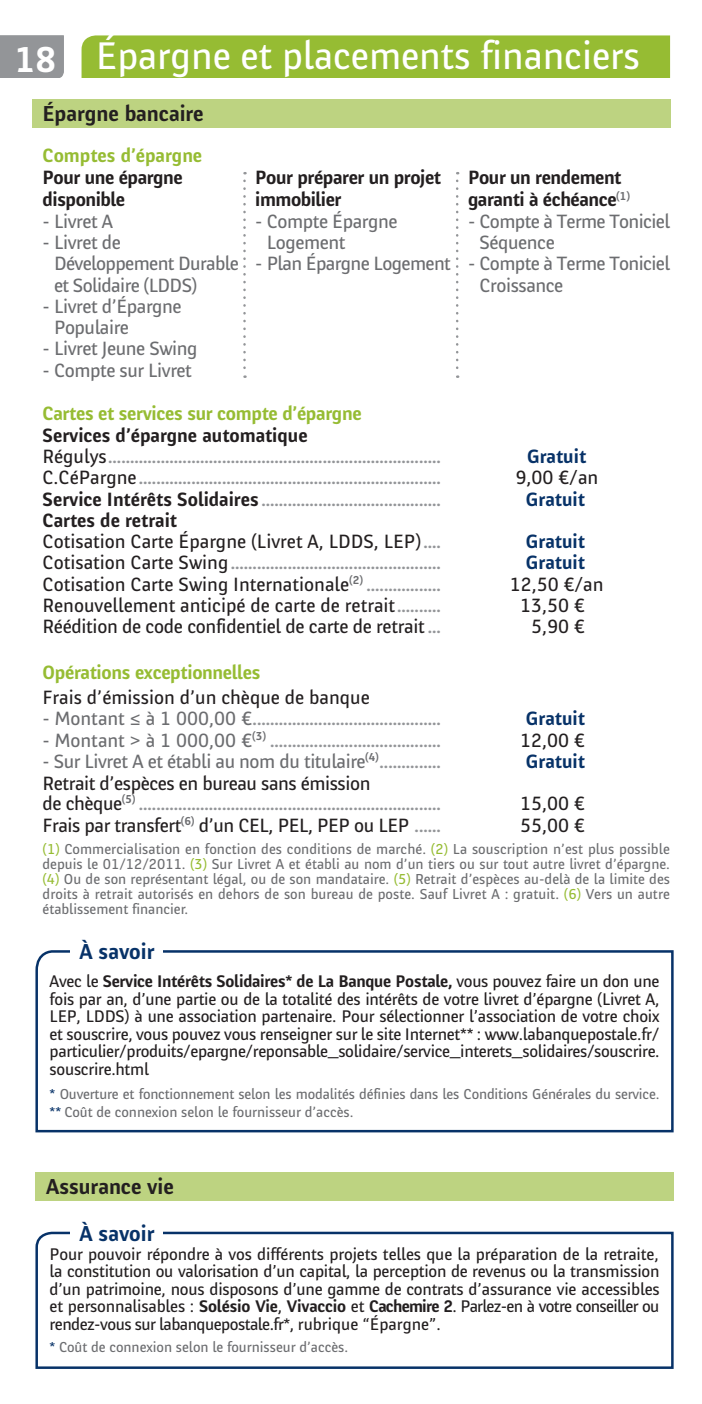
<style>
.page{position:relative;width:702px;height:1404px;background:#fff}
.page>*{position:absolute;margin:0;border:0;box-sizing:border-box;transform-origin:0 0}
.t1{font:40px "LBP";color:#fff}
.t2{font:700 37.5px "LBP";color:#fff}
.t3{font:700 22.5px "LBP";color:#231f20}
.t4{font:700 22.5px "LBP";color:#073268}
.t5{font:20px/21.2px "LBP";color:#231f20}
.t6{font:20px/21.2px "LBP";letter-spacing:-.02em;color:#6c6d70}
.t7{font:700 20px/22.5px "LBP";letter-spacing:-.02em;color:#231f20}
.t8{font:20px "LBP";letter-spacing:-.02em;color:#231f20}
.t9{font:700 20px "LBP";letter-spacing:-.015em;color:#96bc33}
.t10{font:700 20px "LBP";color:#073268}
.t11{font:700 20px "LBP";color:#231f20}
.t12{font:17.5px/17.5px "LBP";letter-spacing:-.02em;color:#231f20;text-align:justify}
.t13{font:700 17.5px "LBP";color:#939598}
.t14{font:15px/15px "LBP";color:#6c6d70;text-align:justify}
.s1{font-weight:400;font-size:20px;color:#231f20}
.s2{font-size:20px;color:#231f20}
.s3{font-weight:700}
.s4{font-weight:700;font-size:17.5px;color:#939598}
.s5{font-weight:400;font-size:20px;color:#6c6d70}
.s6{color:#96bc33}
.s7{color:#073268}
</style>
<div class="page">
<svg style="left:243px;top:181px;width:3px;height:197px"></svg>
<svg style="left:456px;top:181px;width:2px;height:197px"></svg>
<div style="left:81px;top:35px;width:589px;height:43px;background:#96bc33"></div>
<div style="left:32px;top:99px;width:638px;height:29px;background:#bdd381"></div>
<svg style="left:35px;top:950px;width:639px;height:183px"></svg>
<div style="left:71px;top:935px;width:92px;height:29px;background:#fff"></div>
<div style="left:35px;top:1171px;width:638px;height:29px;background:#bdd381"></div>
<svg style="left:35px;top:1231px;width:639px;height:138px"></svg>
<div style="left:71px;top:1217px;width:92px;height:28px;background:#fff"></div>
<div style="left:0;top:35px;width:64px;height:43px;background:#939598"></div>
<h1 class="t1" style="left:96px;top:35px;width:545px">Épargne et placements financiers</h1>
<p class="t3" style="left:43px;top:101px;width:163px">Épargne bancaire</p>
<p class="t9" style="left:43px;top:145px;width:161px">Comptes d’épargne</p>
<p class="t7" style="left:43px;top:166px;width:142px">Pour une épargne disponible</p>
<p class="t7" style="left:255px;top:166px;width:187px">Pour préparer un projet immobilier</p>
<p class="t7" style="left:468px;top:166px;width:164px">Pour un rendement garanti à échéance<sup>(1)</sup></p>
<p class="t6" style="left:43px;top:211px;width:72px">- Livret A</p>
<p class="t6" style="left:54px;top:232px;width:186px;text-indent:-11px">- Livret de<br>Développement Durable et Solidaire (LDDS)</p>
<p class="t6" style="left:54px;top:296px;width:129px;text-indent:-11px">- Livret d’Épargne<br>Populaire</p>
<p class="t6" style="left:43px;top:338px;width:156px">- Livret Jeune Swing</p>
<p class="t6" style="left:43px;top:359px;width:151px">- Compte sur Livret</p>
<h2 class="t2" style="left:15px;top:39px;width:43px">18</h2>
<p class="t6" style="left:267px;top:211px;width:132px;text-indent:-11px">- Compte Épargne<br>Logement</p>
<p class="t6" style="left:255px;top:253px;width:197px">- Plan Épargne Logement</p>
<p class="t6" style="left:479px;top:211px;width:192px;text-indent:-11px">- Compte à Terme Toniciel<br>Séquence</p>
<p class="t6" style="left:479px;top:253px;width:192px;text-indent:-11px">- Compte à Terme Toniciel<br>Croissance</p>
<p class="t9" style="left:43px;top:403px;width:320px">Cartes et services sur compte d’épargne</p>
<p class="t11" style="left:43px;top:424px;width:266px">Services d’épargne automatique</p>
<p class="t13" style="left:43px;top:448px;width:400px"><span class="s1">Régulys</span>............................................................................</p>
<p class="t10" style="left:527px;top:445px;width:61px">Gratuit</p>
<p class="t13" style="left:43px;top:469px;width:400px"><span class="s1">C.CéPargne</span>.....................................................................</p>
<p class="t5" style="left:515px;top:467px;width:84px">9,00 €/an</p>
<p class="t13" style="left:43px;top:490px;width:400px"><span class="s2">Service Intérêts Solidaires</span> .........................................</p>
<p class="t10" style="left:526px;top:488px;width:61px">Gratuit</p>
<p class="t5" style="left:43px;top:510px;width:400px"><span class="s3">Cartes de retrait<br></span>Cotisation Carte Épargne (Livret A, LDDS, LEP)<span class="s4">....</span></p>
<p class="t10" style="left:526px;top:530px;width:61px">Gratuit</p>
<p class="t13" style="left:43px;top:554px;width:400px"><span class="s1">Cotisation Carte Swing</span>................................................</p>
<p class="t10" style="left:526px;top:552px;width:61px">Gratuit</p>
<p class="t5" style="left:43px;top:573px;width:400px">Cotisation Carte Swing Internationale<sup>(2)</sup> <span class="s4">.................</span></p>
<p class="t5" style="left:509px;top:573px;width:95px">12,50 €/an</p>
<p class="t5" style="left:43px;top:595px;width:400px">Renouvellement anticipé de carte de retrait<span class="s4">..........</span></p>
<p class="t5" style="left:520px;top:595px;width:66px">13,50 €</p>
<p class="t5" style="left:43px;top:616px;width:400px">Réédition de code confidentiel de carte de retrait <span class="s4">...</span></p>
<p class="t5" style="left:531px;top:616px;width:55px">5,90 €</p>
<p class="t9" style="left:43px;top:662px;width:219px">Opérations exceptionnelles</p>
<p class="t5" style="left:43px;top:687px;width:329px">Frais d’émission d’un chèque de banque</p>
<p class="t13" style="left:43px;top:710px;width:400px"><span class="s5">- Montant ≤ à 1 000,00 €</span>...........................................</p>
<p class="t10" style="left:526px;top:708px;width:61px">Gratuit</p>
<p class="t13" style="left:43px;top:731px;width:400px"><span class="s5">- Montant &gt; à 1 000,00 €</span><sup>(3)</sup> .......................................</p>
<p class="t5" style="left:520px;top:729px;width:66px">12,00 €</p>
<p class="t6" style="left:43px;top:751px;width:400px">- Sur Livret A et établi au nom du titulaire<sup>(4)</sup><span class="s4">..............</span></p>
<p class="t10" style="left:526px;top:750px;width:61px">Gratuit</p>
<p class="t8" style="left:43px;top:772px;width:329px">Retrait d’espèces en bureau sans émission</p>
<p class="t13" style="left:43px;top:794px;width:400px"><span class="s1">de chèque</span><sup>(5)</sup> .....................................................................</p>
<p class="t5" style="left:520px;top:792px;width:66px">15,00 €</p>
<p class="t8" style="left:43px;top:814px;width:400px">Frais par transfert<sup>(6)</sup> d’un CEL, PEL, PEP ou LEP <span class="s4">......</span></p>
<p class="t5" style="left:520px;top:814px;width:66px">55,00 €</p>
<p class="t14" style="left:43px;top:842px;width:629px"><span class="s6">(1)</span> Commercialisation en fonction des conditions de marché. <span class="s6">(2)</span> La souscription n’est plus possible depuis le 01/12/2011. <span class="s6">(3)</span> Sur Livret A et établi au nom d’un tiers ou sur tout autre livret d’épargne. <span class="s6">(4)</span> Ou de son représentant légal, ou de son mandataire. <span class="s6">(5)</span> Retrait d’espèces au-delà de la limite des droits à retrait autorisés en dehors de son bureau de poste. Sauf Livret A : gratuit. <span class="s6">(6)</span> Vers un autre établissement financier.</p>
<p class="t4" style="left:79px;top:939px;width:76px">À savoir</p>
<p class="t12" style="left:50px;top:972px;width:611px">Avec le <span class="s3">Service Intérêts Solidaires* de La Banque Postale,</span> vous pouvez faire un don une fois par an, d’une partie ou de la totalité des intérêts de votre livret d’épargne (Livret A, LEP, LDDS) à une association partenaire. Pour sélectionner l’association de votre choix et souscrire, vous pouvez vous renseigner sur le site Internet** : www.labanquepostale.fr/ particulier/produits/epargne/reponsable_solidaire/service_interets_solidaires/souscrire. souscrire.html</p>
<p class="t14" style="left:50px;top:1085px;width:611px;line-height:17.5px"><span class="s7">*</span> Ouverture et fonctionnement selon les modalités définies dans les Conditions Générales du service. <span class="s7">**</span> Coût de connexion selon le fournisseur d’accès.</p>
<p class="t3" style="left:46px;top:1174px;width:129px">Assurance vie</p>
<p class="t4" style="left:79px;top:1220px;width:76px">À savoir</p>
<p class="t12" style="left:50px;top:1245px;width:611px">Pour pouvoir répondre à vos différents projets telles que la préparation de la retraite, la constitution ou valorisation d’un capital, la perception de revenus ou la transmission d’un patrimoine, nous disposons d’une gamme de contrats d’assurance vie accessibles et personnalisables : <span class="s3">Solésio Vie</span>, <span class="s3">Vivaccio</span> et <span class="s3">Cachemire 2</span>. Parlez-en à votre conseiller ou rendez-vous sur labanquepostale.fr*, rubrique “Épargne”.</p>
<p class="t14" style="left:50px;top:1339px;width:300px"><span class="s7">*</span> Coût de connexion selon le fournisseur d’accès.</p>
</div>
